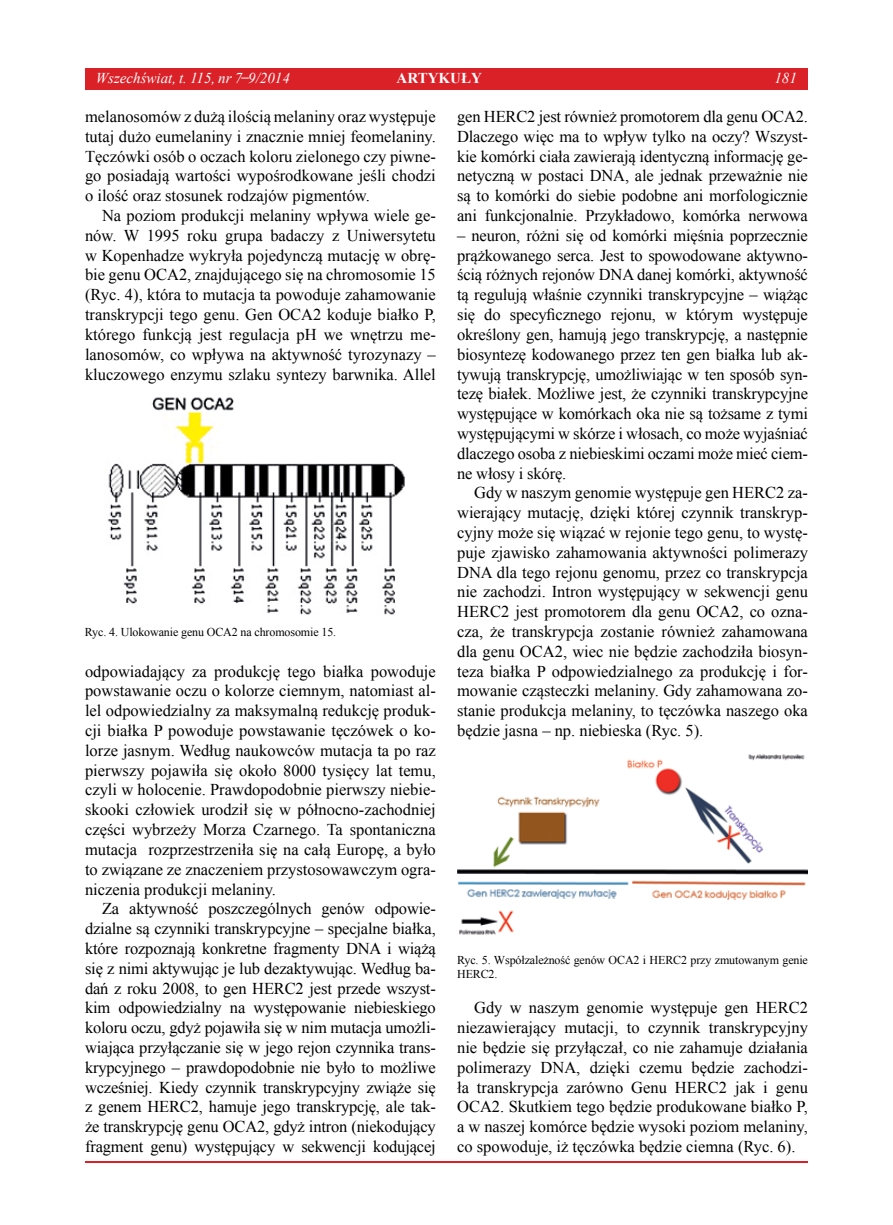
<style>
.page{position:relative;width:893px;height:1225px;background:#fff}
.page>*{position:absolute;margin:0;border:0;box-sizing:border-box;transform-origin:0 0}
.t1{font:16.5px/19.8px "Times New Roman";color:#000;text-align:justify}
.t2{font:italic 15px "Times New Roman";color:#fff}
.t3{font:700 15px "Times New Roman";color:#fff}
.t4{font:12px/14.4px "Times New Roman";letter-spacing:-.01em;color:#000}
.s1{font-style:normal}
</style>
<div class="page">
<hr style="left:85px;top:1161px;width:723px;height:1px;background:#da2128">
<img style="left:457px;top:754px;width:351px;height:181px">
<img style="left:107px;top:397px;width:298px;height:218px">
<div style="left:85px;top:68px;width:723px;height:21px;background:#da2128"></div>
<p class="t2" style="left:96px;top:68px;width:196px">Wszechświat, t. 115, nr 7 <span class="s1">̶</span>9/2014</p>
<p class="t3" style="left:397px;top:68px;width:87px">ARTYKUŁY</p>
<p class="t2" style="left:774px;top:68px;width:24px">181</p>
<p class="t1" style="left:85px;top:106px;width:352px">melanosomów z dużą ilością melaniny oraz występuje tutaj dużo eumelaniny i znacznie mniej feomelaniny.<br>Tęczówki osób o oczach koloru zielonego czy piwne&shy;go posiadają wartości wypośrodkowane jeśli chodzi o ilość oraz stosunek rodzajów pigmentów.</p>
<p class="t1" style="left:85px;top:205px;width:352px;text-indent:17px">Na poziom produkcji melaniny wpływa wiele ge&shy;nów. W 1995 roku grupa badaczy z Uniwersytetu w Kopenhadze wykryła pojedynczą mutację w obrę&shy;bie genu OCA2, znajdującego się na chromosomie 15 (Ryc. 4), która to mutacja ta powoduje zahamowanie transkrypcji tego genu. Gen OCA2 koduje białko P, którego funkcją jest regulacja pH we wnętrzu me&shy;lanosomów, co wpływa na aktywność tyrozynazy – kluczowego enzymu szlaku syntezy barwnika. Allel</p>
<p class="t4" style="left:85px;top:624px;width:253px">Ryc. 4. Ulokowanie genu OCA2 na chromosomie 15.</p>
<p class="t1" style="left:85px;top:661px;width:352px">odpowiadający za produkcję tego białka powoduje powstawanie oczu o kolorze ciemnym, natomiast al&shy;lel odpowiedzialny za maksymalną redukcję produk&shy;cji białka P powoduje powstawanie tęczówek o ko&shy;lorze jasnym. Według naukowców mutacja ta po raz pierwszy pojawiła się około 8000 tysięcy lat temu, czyli w holocenie. Prawdopodobnie pierwszy niebie&shy;skooki człowiek urodził się w północno-zachodniej części wybrzeży Morza Czarnego. Ta spontaniczna mutacja rozprzestrzeniła się na całą Europę, a było to związane ze znaczeniem przystosowawczym ogra&shy;niczenia produkcji melaniny.</p>
<p class="t1" style="left:85px;top:898px;width:352px;text-indent:17px">Za aktywność poszczególnych genów odpowie&shy;dzialne są czynniki transkrypcyjne – specjalne białka, które rozpoznają konkretne fragmenty DNA i wiążą się z nimi aktywując je lub dezaktywując. Według ba&shy;dań z roku 2008, to gen HERC2 jest przede wszyst&shy;kim odpowiedzialny na występowanie niebieskiego koloru oczu, gdyż pojawiła się w nim mutacja umożli&shy;wiająca przyłączanie się w jego rejon czynnika trans&shy;krypcyjnego – prawdopodobnie nie było to możliwe wcześniej. Kiedy czynnik transkrypcyjny zwiąże się z genem HERC2, hamuje jego transkrypcję, ale tak&shy;że transkrypcję genu OCA2, gdyż intron (niekodujący fragment genu) występujący w sekwencji kodującej</p>
<p class="t1" style="left:457px;top:106px;width:352px">gen HERC2 jest również promotorem dla genu OCA2.<br>Dlaczego więc ma to wpływ tylko na oczy? Wszyst&shy;kie komórki ciała zawierają identyczną informację ge&shy;netyczną w postaci DNA, ale jednak przeważnie nie są to komórki do siebie podobne ani morfologicznie ani funkcjonalnie. Przykładowo, komórka nerwowa</p>
<p class="t1" style="left:457px;top:225px;width:352px">– neuron, różni się od komórki mięśnia poprzecznie prążkowanego serca. Jest to spowodowane aktywno&shy;ścią różnych rejonów DNA danej komórki, aktywność tą regulują właśnie czynniki transkrypcyjne – wiążąc się do specyficznego rejonu, w którym występuje określony gen, hamują jego transkrypcję, a następnie biosyntezę kodowanego przez ten gen białka lub ak&shy;tywują transkrypcję, umożliwiając w ten sposób syn&shy;tezę białek. Możliwe jest, że czynniki transkrypcyjne występujące w komórkach oka nie są tożsame z tymi występującymi w skórze i włosach, co może wyjaśniać dlaczego osoba z niebieskimi oczami może mieć ciem&shy;ne włosy i skórę.</p>
<p class="t1" style="left:457px;top:483px;width:352px;text-indent:17px">Gdy w naszym genomie występuje gen HERC2 za&shy;wierający mutację, dzięki której czynnik transkryp&shy;cyjny może się wiązać w rejonie tego genu, to wystę&shy;puje zjawisko zahamowania aktywności polimerazy DNA dla tego rejonu genomu, przez co transkrypcja nie zachodzi. Intron występujący w sekwencji genu HERC2 jest promotorem dla genu OCA2, co ozna&shy;cza, że transkrypcja zostanie również zahamowana dla genu OCA2, wiec nie będzie zachodziła biosyn&shy;teza białka P odpowiedzialnego za produkcję i for&shy;mowanie cząsteczki melaniny. Gdy zahamowana zo&shy;stanie produkcja melaniny, to tęczówka naszego oka będzie jasna – np. niebieska (Ryc. 5).</p>
<p class="t4" style="left:457px;top:952px;width:352px">Ryc. 5. Współzależność genów OCA2 i HERC2 przy zmutowanym genie<br>HERC2.</p>
<p class="t1" style="left:457px;top:997px;width:352px;text-indent:17px">Gdy w naszym genomie występuje gen HERC2 niezawierający mutacji, to czynnik transkrypcyjny nie będzie się przyłączał, co nie zahamuje działania polimerazy DNA, dzięki czemu będzie zachodzi&shy;ła transkrypcja zarówno Genu HERC2 jak i genu OCA2. Skutkiem tego będzie produkowane białko P, a w naszej komórce będzie wysoki poziom melaniny, co spowoduje, iż tęczówka będzie ciemna (Ryc. 6).</p>
</div>
